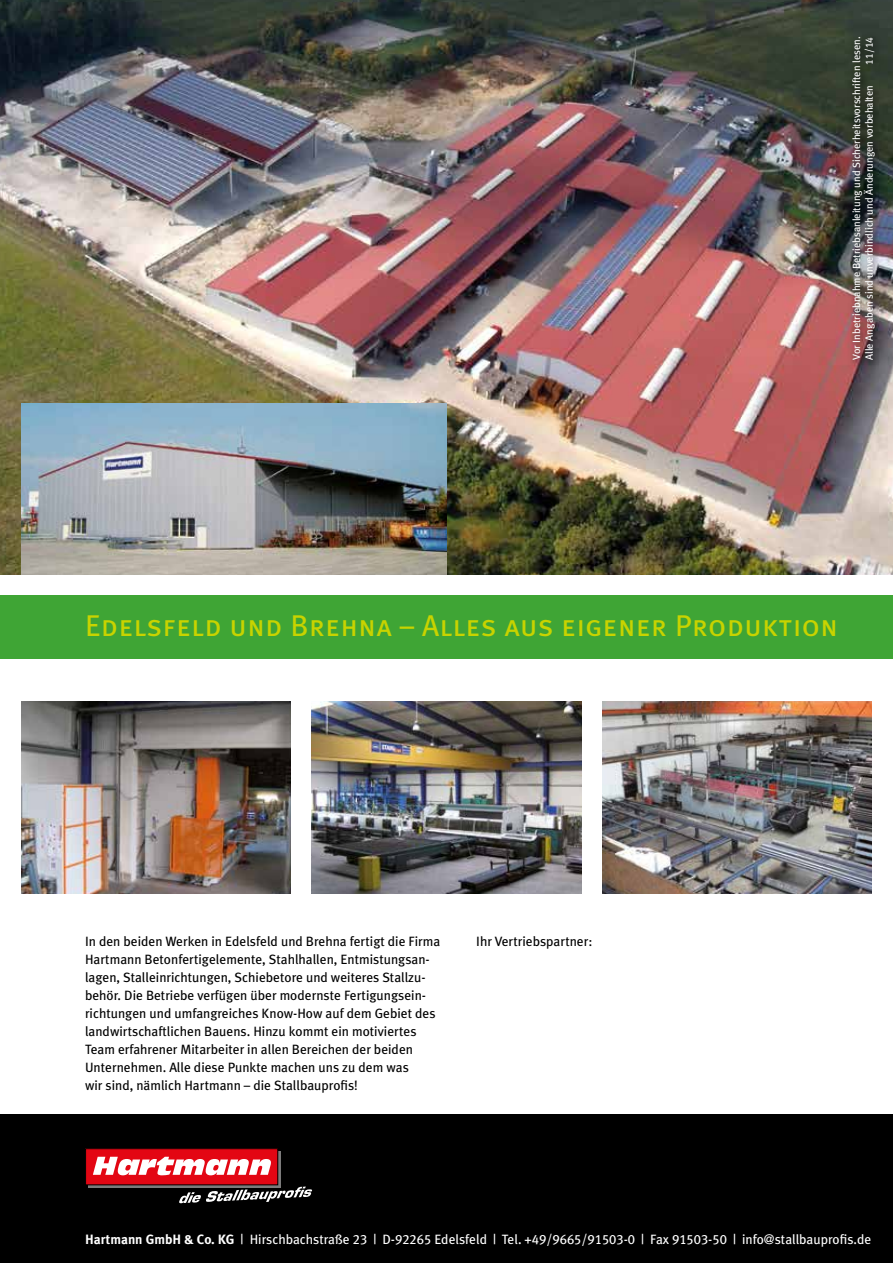
<style>
.page{position:relative;width:893px;height:1263px;background:#fff}
.page>*{position:absolute;margin:0;border:0;box-sizing:border-box;transform-origin:0 0}
.t1{font:30px "Meta Plus Book Caps";letter-spacing:.02em;color:#c8d300}
.t2{font:13.5px/18px "Meta Plus";color:#000}
.t3{font:13.5px "Meta Plus";color:#fff}
.t4{font:10.5px/12.6px "Meta Plus";color:#fff}
.t5{font:10.5px "Meta Plus Book Caps";color:#fff}
.s1{font-weight:700}
.s2{font-family:"Meta Plus Book Caps"}
</style>
<div class="page">
<div style="left:0;top:1114px;width:893px;height:149px;background:#000"></div>
<div style="left:88px;top:1151px;width:192px;height:36px;background:#4d4d4d"></div>
<div style="left:86px;top:1149px;width:192px;height:36px;background:#e30613"></div>
<div style="left:85px;top:1148px;width:193px;height:37px;border:1px solid #000"></div>
<svg style="left:93px;top:1157px;width:178px;height:18px"></svg>
<svg style="left:179px;top:1186px;width:133px;height:17px"></svg>
<img style="left:0;top:0;width:893px;height:574px">
<img style="left:21px;top:404px;width:425px;height:170px">
<img style="left:602px;top:702px;width:270px;height:191px">
<img style="left:312px;top:702px;width:269px;height:191px">
<img style="left:21px;top:702px;width:270px;height:191px">
<img style="left:847px;top:32px;width:37px;height:338px">
<div style="left:0;top:595px;width:893px;height:64px;background:#3fa535"></div>
<p class="t4" style="left:850px;top:360px;width:325px;rotate:-90deg">Vor Inbetriebnahme Betriebsanleitung und Sicherheitsvorschriften lesen.<br>Alle Angaben sind unverbindlich und Änderungen vorbehalten</p>
<p class="t5" style="left:863px;top:65px;width:29px;rotate:-90deg">11/14</p>
<h1 class="t1" style="left:85px;top:608px;width:754px">Edelsfeld und Brehna – Alles aus eigener Produktion</h1>
<p class="t2" style="left:85px;top:932px;width:357px">In den beiden Werken in Edelsfeld und Brehna fertigt die Firma</p>
<p class="t2" style="left:476px;top:932px;width:118px">Ihr Vertriebspartner:</p>
<p class="t2" style="left:85px;top:950px;width:352px">Hartmann Betonfertigelemente, Stahlhallen, Entmistungsan&shy;lagen, Stalleinrichtungen, Schiebetore und weiteres Stallzu&shy;behör. Die Betriebe verfügen über modernste Fertigungsein&shy;richtungen und umfangreiches Know-How auf dem Gebiet des landwirtschaftlichen Bauens. Hinzu kommt ein motiviertes Team erfahrener Mitarbeiter in allen Bereichen der beiden Unternehmen. Alle diese Punkte machen uns zu dem was<br>wir sind, nämlich Hartmann – die Stallbauprofis!</p>
<p class="t3" style="left:85px;top:1231px;width:788px"><span class="s1">Hartmann GmbH &amp; Co. KG</span> | Hirschbachstraße <span class="s2">23</span> | D-<span class="s2">92265</span> Edelsfeld | Tel. <span class="s2">+49/9665/91503-0</span> | Fax <span class="s2">91503-50</span> | info@stallbauprofis.de</p>
</div>
